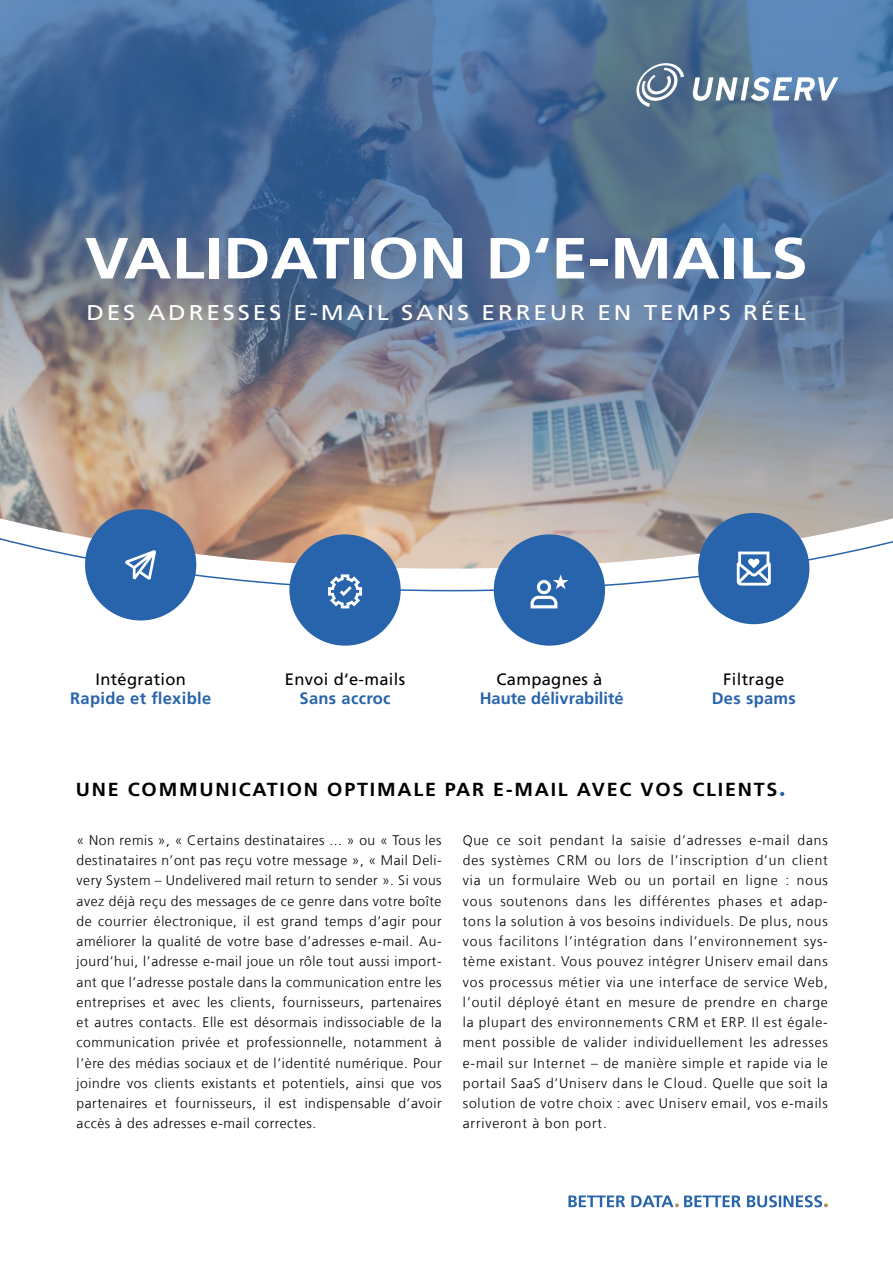
<style>
.page{position:relative;width:893px;height:1263px;background:#fff}
.page>*{position:absolute;margin:0;border:0;box-sizing:border-box;transform-origin:0 0}
.t1{font:700 57.9px "Frutiger LT Com";color:#fff;scale:1.14 1}
.t2{font:21.45px "Frutiger LT Com";letter-spacing:.115em;color:#fff;scale:1.14 1}
.t3{font:700 18.9px "Frutiger LT Com";letter-spacing:.09em;color:#000;scale:1.04 1}
.t4{font:16.5px "Frutiger LT Com";letter-spacing:.02em;color:#000}
.t5{font:700 16.5px "Frutiger LT Com";letter-spacing:.02em;color:#2864ab}
.t6{font:700 16.5px "Frutiger LT Com";color:#2864ab}
.t7{font:300 13.8px/20.2px "Frutiger LT Com";letter-spacing:.04em;color:#000;text-align:justify}
</style>
<div class="page">
<img style="left:0;top:0;width:893px;height:568px">
<svg style="left:568px;top:1195px;width:260px;height:12px"></svg>
<svg style="left:780px;top:792px;width:4px;height:4px"></svg>
<svg style="left:692px;top:77px;width:146px;height:24px"></svg>
<svg style="left:636px;top:63px;width:48px;height:44px"></svg>
<div style="left:85px;top:509px;width:111px;height:111px;background:#2864ab;border-radius:50%"></div>
<div style="left:289px;top:534px;width:112px;height:112px;background:#2864ab;border-radius:50%"></div>
<div style="left:494px;top:534px;width:111px;height:112px;background:#2864ab;border-radius:50%"></div>
<div style="left:698px;top:513px;width:111px;height:111px;background:#2864ab;border-radius:50%"></div>
<svg style="left:125px;top:550px;width:31px;height:30px"></svg>
<svg style="left:590px;top:451px;width:19px;height:18px"></svg>
<svg style="left:737px;top:551px;width:34px;height:34px"></svg>
<svg style="left:328px;top:574px;width:34px;height:34px"></svg>
<svg style="left:531px;top:574px;width:37px;height:34px"></svg>
<p class="t1" style="left:85px;top:224px;width:636px">VALIDATION D‘E-MAILS</p>
<p class="t2" style="left:87px;top:300px;width:632px">DES ADRESSES E-MAIL SANS ERREUR EN TEMPS RÉEL</p>
<p class="t4" style="left:95px;top:669px;width:92px">Intégration</p>
<p class="t5" style="left:70px;top:689px;width:143px">Rapide et flexible</p>
<p class="t4" style="left:285px;top:669px;width:122px">Envoi d‘e-mails</p>
<p class="t5" style="left:300px;top:689px;width:92px">Sans accroc</p>
<p class="t4" style="left:496px;top:669px;width:107px">Campagnes à</p>
<p class="t6" style="left:480px;top:689px;width:145px">Haute délivrabilité</p>
<p class="t4" style="left:723px;top:669px;width:63px">Filtrage</p>
<p class="t5" style="left:712px;top:689px;width:86px">Des spams</p>
<p class="t3" style="left:76px;top:778px;width:676px">UNE COMMUNICATION OPTIMALE PAR E-MAIL AVEC VOS CLIENTS</p>
<p class="t7" style="left:77px;top:830px;width:367px">« Non remis », « Certains destinataires ... » ou « Tous les destinataires n’ont pas reçu votre message », « Mail Deli&shy;very System – Undelivered mail return to sender ». Si vous avez déjà reçu des messages de ce genre dans votre boîte de courrier électronique, il est grand temps d’agir pour améliorer la qualité de votre base d’adresses e-mail. Au&shy;jourd’hui, l’adresse e-mail joue un rôle tout aussi import&shy;ant que l’adresse postale dans la communication entre les entreprises et avec les clients, fournisseurs, partenaires et autres contacts. Elle est désormais indissociable de la communication privée et professionnelle, notamment à l’ère des médias sociaux et de l’identité numérique. Pour joindre vos clients existants et potentiels, ainsi que vos partenaires et fournisseurs, il est indispensable d’avoir accès à des adresses e-mail correctes.</p>
<p class="t7" style="left:463px;top:830px;width:367px">Que ce soit pendant la saisie d’adresses e-mail dans des systèmes CRM ou lors de l’inscription d’un client via un formulaire Web ou un portail en ligne : nous vous soutenons dans les différentes phases et adap&shy;tons la solution à vos besoins individuels. De plus, nous vous facilitons l’intégration dans l’environnement sys&shy;tème existant. Vous pouvez intégrer Uniserv email dans vos processus métier via une interface de service Web, l’outil déployé étant en mesure de prendre en charge la plupart des environnements CRM et ERP. Il est égale&shy;ment possible de valider individuellement les adresses e-mail sur Internet – de manière simple et rapide via le portail SaaS d’Uniserv dans le Cloud. Quelle que soit la solution de votre choix : avec Uniserv email, vos e-mails arriveront à bon port.</p>
</div>
